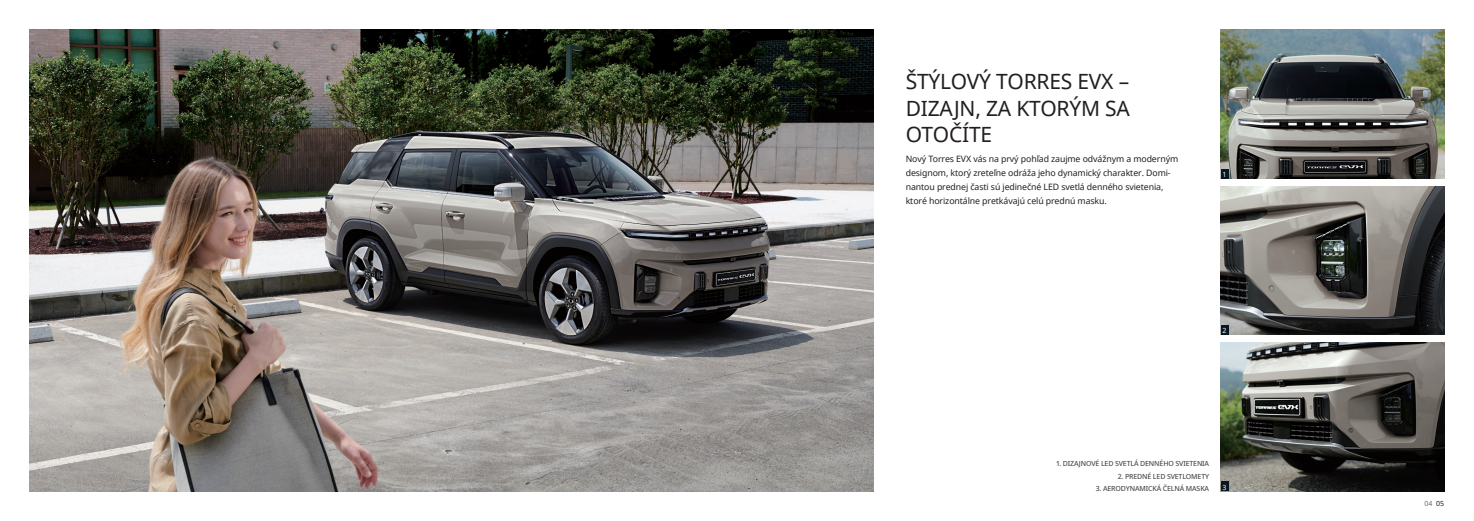
<style>
.page{position:relative;width:1474px;height:521px;background:#fff}
.page>*{position:absolute;margin:0;border:0;box-sizing:border-box;transform-origin:0 0}
.t1{font:21px/26.2px "Noto Sans";letter-spacing:-.01em;color:#231f20;text-align:justify}
.t2{font:8.75px/14px "Noto Sans";letter-spacing:-.01em;color:#231f20}
.t3{font:500 7px "Noto Sans";letter-spacing:-.02em;color:#4b4c4d}
.t4{font:7px "Noto Sans";color:#6c6d70}
.t5{font:7px "Noto Sans";color:#fff}
.s1{color:#231f20}
</style>
<div class="page">
<img style="left:1220px;top:342px;width:224px;height:149px">
<img style="left:30px;top:30px;width:843px;height:461px">
<img style="left:1220px;top:30px;width:224px;height:149px">
<svg style="left:1220px;top:169px;width:8px;height:10px"></svg>
<div style="left:1221px;top:169px;width:6px;height:10px;background:#071822"></div>
<img style="left:1220px;top:186px;width:224px;height:149px">
<svg style="left:1220px;top:325px;width:8px;height:10px"></svg>
<div style="left:1221px;top:325px;width:6px;height:10px;background:#071822"></div>
<svg style="left:1220px;top:481px;width:8px;height:10px"></svg>
<div style="left:1221px;top:481px;width:6px;height:10px;background:#071822"></div>
<h1 class="t1" style="left:905px;top:68px;width:226px">ŠTÝLOVÝ TORRES EVX – DIZAJN, ZA KTORÝM SA OTOČÍTE</h1>
<p class="t2" style="left:905px;top:151px;width:274px">Nový Torres EVX vás na prvý pohľad zaujme odvážnym a moderným designom, ktorý zreteľne odráža jeho dynamický charakter. Domi&shy;nantou prednej časti sú jedinečné LED svetlá denného svietenia, ktoré horizontálne pretkávajú celú prednú masku.</p>
<p class="t5" style="left:1222px;top:170px;width:6px">1</p>
<p class="t5" style="left:1222px;top:326px;width:6px">2</p>
<p class="t3" style="left:1056px;top:459px;width:154px">1. DIZAJNOVÉ LED SVETLÁ DENNÉHO SVIETENIA</p>
<p class="t3" style="left:1117px;top:471px;width:93px">2. PREDNÉ LED SVETLOMETY</p>
<p class="t3" style="left:1095px;top:483px;width:115px">3. AERODYNAMICKÁ ČELNÁ MASKA</p>
<p class="t5" style="left:1222px;top:482px;width:6px">3</p>
<p class="t4" style="left:1424px;top:499px;width:21px">04 <span class="s1">05</span></p>
</div>
